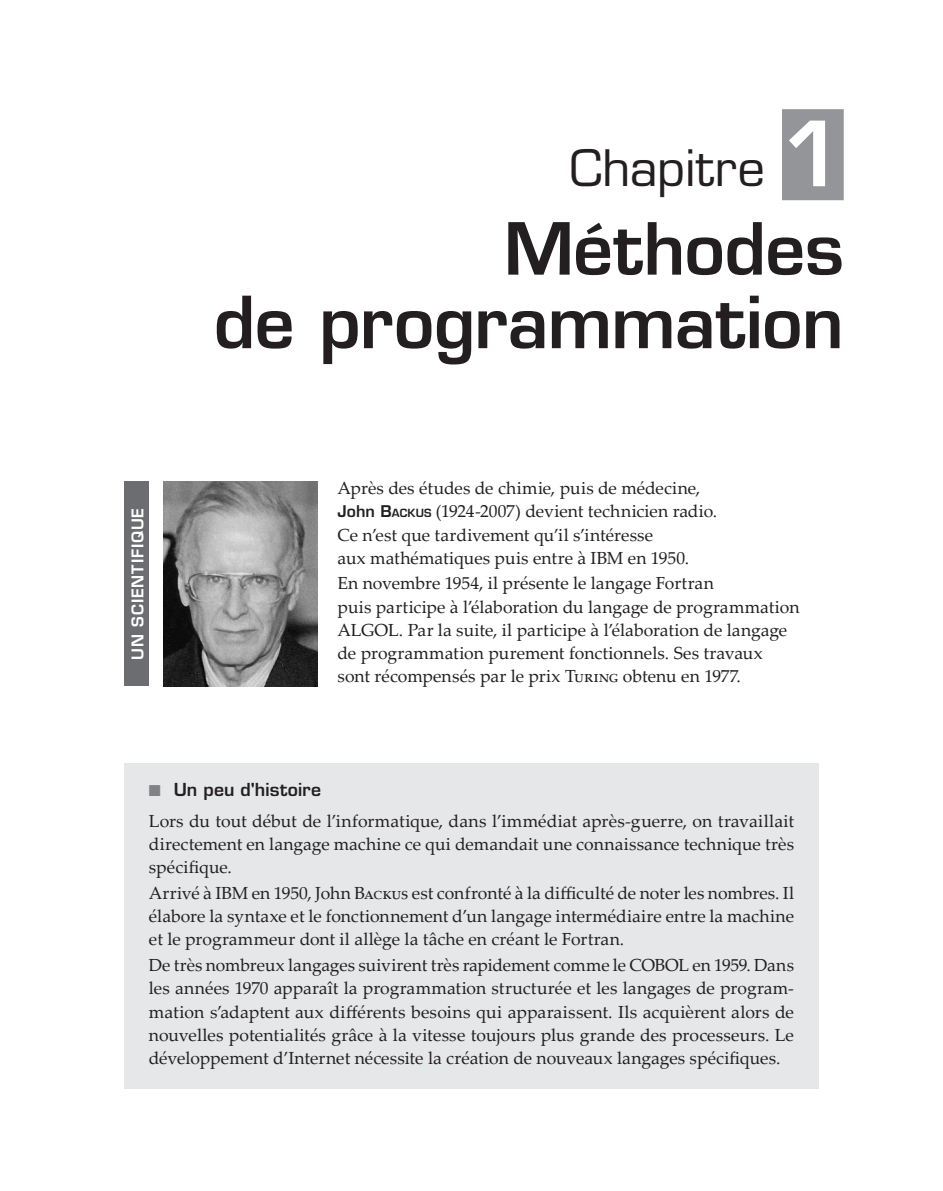
<style>
.page{position:relative;width:943px;height:1191px;background:#fff}
.page>*{position:absolute;margin:0;border:0;box-sizing:border-box;transform-origin:0 0}
.t1{font:600 70px/73.5px "Eurostile LT Std";letter-spacing:-.01em;color:#231f20;text-align:right}
.t2{font:49px "Eurostile LT Std";letter-spacing:.015em;color:#231f20}
.t3{font:17.5px/23.1px "Palatino Linotype";color:#231f20;text-align:justify}
.t4{font:600 17.5px "Eurostile LT Std";letter-spacing:.01em;color:#231f20}
.t5{font:600 15.75px "Eurostile LT Std";letter-spacing:.05em;color:#fff}
.s1{font-weight:600;font-size:87.5px;color:#fff}
.s2{font-family:"Eurostile LT Std";font-weight:600;font-size:15.75px}
.s3{font-family:"Eurostile LT Std";font-weight:600;font-size:11.03px}
.s4{color:#808285}
</style>
<div class="page">
<div style="left:124px;top:763px;width:695px;height:57px;background:#e6e7e9"></div>
<div style="left:124px;top:794px;width:695px;height:104px;background:#e6e7e9"></div>
<div style="left:124px;top:866px;width:695px;height:104px;background:#e6e7e9"></div>
<div style="left:124px;top:938px;width:695px;height:150px;background:#e6e7e9"></div>
<div style="left:124px;top:481px;width:25px;height:205px;background:#6c6d70"></div>
<img style="left:164px;top:481px;width:153px;height:205px">
<div style="left:782px;top:109px;width:61px;height:91px;background:#939598"></div>
<p class="t5" style="left:128px;top:659px;width:153px;rotate:-90deg">UN SCIENTIFIQUE</p>
<h2 class="t2" style="left:569px;top:139px;width:275px">Chapitre <span class="s1">1</span></h2>
<h1 class="t1" style="left:214px;top:212px;width:631px">Méthodes<br>de programmation</h1>
<p class="t3" style="left:337px;top:476px;width:381px;text-align:left">Après des études de chimie, puis de médecine, <span class="s2">John</span> <span class="s2">B</span><span class="s3">ACKUS</span> (1924-2007) devient technicien radio.<br>Ce n’est que tardivement qu’il s’intéresse<br>aux mathématiques puis entre à IBM en 1950.</p>
<p class="t3" style="left:337px;top:571px;width:463px;text-align:left">En novembre 1954, il présente le langage Fortran<br>puis participe à l’élaboration du langage de programmation ALGOL. Par la suite, il participe à l’élaboration de langage de programmation purement fonctionnels. Ses travaux sont récompensés par le prix Turing obtenu en 1977.</p>
<p class="t4" style="left:149px;top:779px;width:174px"><span class="s4">■</span> Un peu d'histoire</p>
<p class="t3" style="left:149px;top:809px;width:646px">Lors du tout début de l’informatique, dans l’immédiat après-guerre, on travaillait directement en langage machine ce qui demandait une connaissance technique très spécifique.</p>
<p class="t3" style="left:149px;top:881px;width:646px">Arrivé à IBM en 1950, John Backus est confronté à la difficulté de noter les nombres. Il élabore la syntaxe et le fonctionnement d’un langage intermédiaire entre la machine et le programmeur dont il allège la tâche en créant le Fortran.</p>
<p class="t3" style="left:149px;top:953px;width:646px">De très nombreux langages suivirent très rapidement comme le COBOL en 1959. Dans les années 1970 apparaît la programmation structurée et les langages de program&shy;mation s’adaptent aux différents besoins qui apparaissent. Ils acquièrent alors de nouvelles potentialités grâce à la vitesse toujours plus grande des processeurs. Le développement d’Internet nécessite la création de nouveaux langages spécifiques.</p>
</div>
